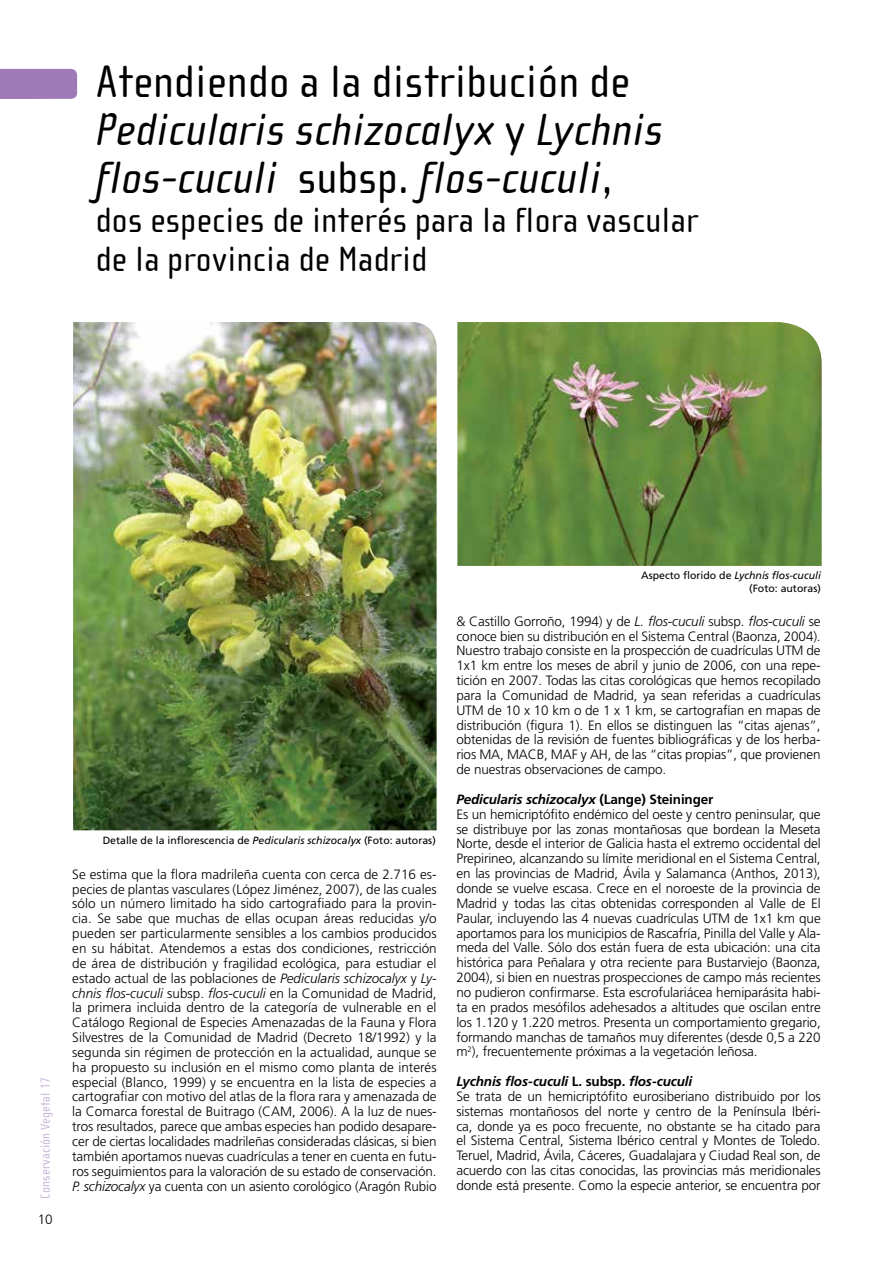
<style>
.page{position:relative;width:893px;height:1263px;background:#fff}
.page>*{position:absolute;margin:0;border:0;box-sizing:border-box;transform-origin:0 0}
.t1{font:italic 46.5px/48px "Cholla Sans";letter-spacing:.01em;color:#000}
.t2{font:36px/39px "Cholla Sans";letter-spacing:.01em;color:#000}
.t3{font:300 13.5px/14.9px "Frutiger";letter-spacing:-.01em;color:#000;text-align:justify}
.t4{font:13.5px "Cholla Sans";letter-spacing:.01em;color:#c7b5d8}
.t5{font:10.5px/12.6px "Frutiger";color:#000;text-align:right}
.s1{font-style:normal}
.s2{font-style:italic}
.s3{font-weight:700;font-style:italic}
.s4{font-weight:700}
</style>
<div class="page">
<div style="left:0;top:69px;width:78px;height:30px;background:#9e7bb7"></div>
<img style="left:457px;top:322px;width:365px;height:244px">
<img style="left:73px;top:322px;width:364px;height:508px">
<h1 class="t1" style="left:96px;top:59px;width:569px"><span class="s1">Atendiendo a la distribución de<br></span>Pedicularis schizocalyx <span class="s1">y</span> Lychnis flos-cuculi <span class="s1">subsp.</span> flos-cuculi<span class="s1">,</span></h1>
<h2 class="t2" style="left:96px;top:202px;width:604px">dos especies de interés para la flora vascular de la provincia de Madrid</h2>
<p class="t4" style="left:38px;top:1198px;width:123px;rotate:-90deg">Conservación Vegetal 17</p>
<p class="t3" style="left:38px;top:1212px;width:17px">10</p>
<p class="t5" style="left:103px;top:834px;width:335px">Detalle de la inflorescencia de <span class="s2">Pedicularis schizocalyx</span> (Foto: autoras)</p>
<p class="t3" style="left:72px;top:867px;width:366px">Se estima que la flora madrileña cuenta con cerca de 2.716 es&shy;pecies de plantas vasculares (López Jiménez, 2007), de las cuales sólo un número limitado ha sido cartografiado para la provin&shy;cia. Se sabe que muchas de ellas ocupan áreas reducidas y/o pueden ser particularmente sensibles a los cambios producidos en su hábitat. Atendemos a estas dos condiciones, restricción de área de distribución y fragilidad ecológica, para estudiar el estado actual de las poblaciones de <span class="s2">Pedicularis schizocalyx</span> y <span class="s2">Ly&shy;chnis flos-cuculi</span> subsp. <span class="s2">flos-cuculi</span> en la Comunidad de Madrid, la primera incluida dentro de la categoría de vulnerable en el Catálogo Regional de Especies Amenazadas de la Fauna y Flora Silvestres de la Comunidad de Madrid (Decreto 18/1992) y la segunda sin régimen de protección en la actualidad, aunque se ha propuesto su inclusión en el mismo como planta de interés especial (Blanco, 1999) y se encuentra en la lista de especies a cartografiar con motivo del atlas de la flora rara y amenazada de la Comarca forestal de Buitrago (CAM, 2006). A la luz de nues&shy;tros resultados, parece que ambas especies han podido desapare&shy;cer de ciertas localidades madrileñas consideradas clásicas, si bien también aportamos nuevas cuadrículas a tener en cuenta en futu&shy;ros seguimientos para la valoración de su estado de conservación.<br><span class="s2">P. schizocalyx</span> ya cuenta con un asiento corológico (Aragón Rubio</p>
<p class="t5" style="left:641px;top:569px;width:181px">Aspecto florido de <span class="s2">Lychnis flos-cuculi </span>(Foto: autoras)</p>
<p class="t3" style="left:456px;top:614px;width:366px">&amp; Castillo Gorroño, 1994) y de <span class="s2">L. flos-cuculi</span> subsp. <span class="s2">flos-cuculi</span> se conoce bien su distribución en el Sistema Central (Baonza, 2004).<br>Nuestro trabajo consiste en la prospección de cuadrículas UTM de 1x1 km entre los meses de abril y junio de 2006, con una repe&shy;tición en 2007. Todas las citas corológicas que hemos recopilado para la Comunidad de Madrid, ya sean referidas a cuadrículas UTM de 10 x 10 km o de 1 x 1 km, se cartografían en mapas de distribución (figura 1). En ellos se distinguen las “citas ajenas”, obtenidas de la revisión de fuentes bibliográficas y de los herba&shy;rios MA, MACB, MAF y AH, de las “citas propias”, que provienen de nuestras observaciones de campo.</p>
<p class="t3" style="left:456px;top:792px;width:366px;text-align:left"><span class="s3">Pedicularis schizocalyx</span> <span class="s4">(Lange) Steininger<br></span>Es un hemicriptófito endémico del oeste y centro peninsular, que se distribuye por las zonas montañosas que bordean la Meseta Norte, desde el interior de Galicia hasta el extremo occidental del Prepirineo, alcanzando su límite meridional en el Sistema Central, en las provincias de Madrid, Ávila y Salamanca (Anthos, 2013), donde se vuelve escasa. Crece en el noroeste de la provincia de Madrid y todas las citas obtenidas corresponden al Valle de El Paular, incluyendo las 4 nuevas cuadrículas UTM de 1x1 km que aportamos para los municipios de Rascafría, Pinilla del Valle y Ala&shy;meda del Valle. Sólo dos están fuera de esta ubicación: una cita histórica para Peñalara y otra reciente para Bustarviejo (Baonza, 2004), si bien en nuestras prospecciones de campo más recientes no pudieron confirmarse. Esta escrofulariácea hemiparásita habi&shy;ta en prados mesófilos adehesados a altitudes que oscilan entre los 1.120 y 1.220 metros. Presenta un comportamiento gregario, formando manchas de tamaños muy diferentes (desde 0,5 a 220 m<sup>2</sup>), frecuentemente próximas a la vegetación leñosa.</p>
<p class="t3" style="left:456px;top:1074px;width:366px;text-align:left"><span class="s3">Lychnis flos-cuculi</span> <span class="s4">L. subsp.</span> <span class="s3">flos-cuculi<br></span>Se trata de un hemicriptófito eurosiberiano distribuido por los sistemas montañosos del norte y centro de la Península Ibéri&shy;ca, donde ya es poco frecuente, no obstante se ha citado para el Sistema Central, Sistema Ibérico central y Montes de Toledo.<br>Teruel, Madrid, Ávila, Cáceres, Guadalajara y Ciudad Real son, de acuerdo con las citas conocidas, las provincias más meridionales donde está presente. Como la especie anterior, se encuentra por</p>
</div>
